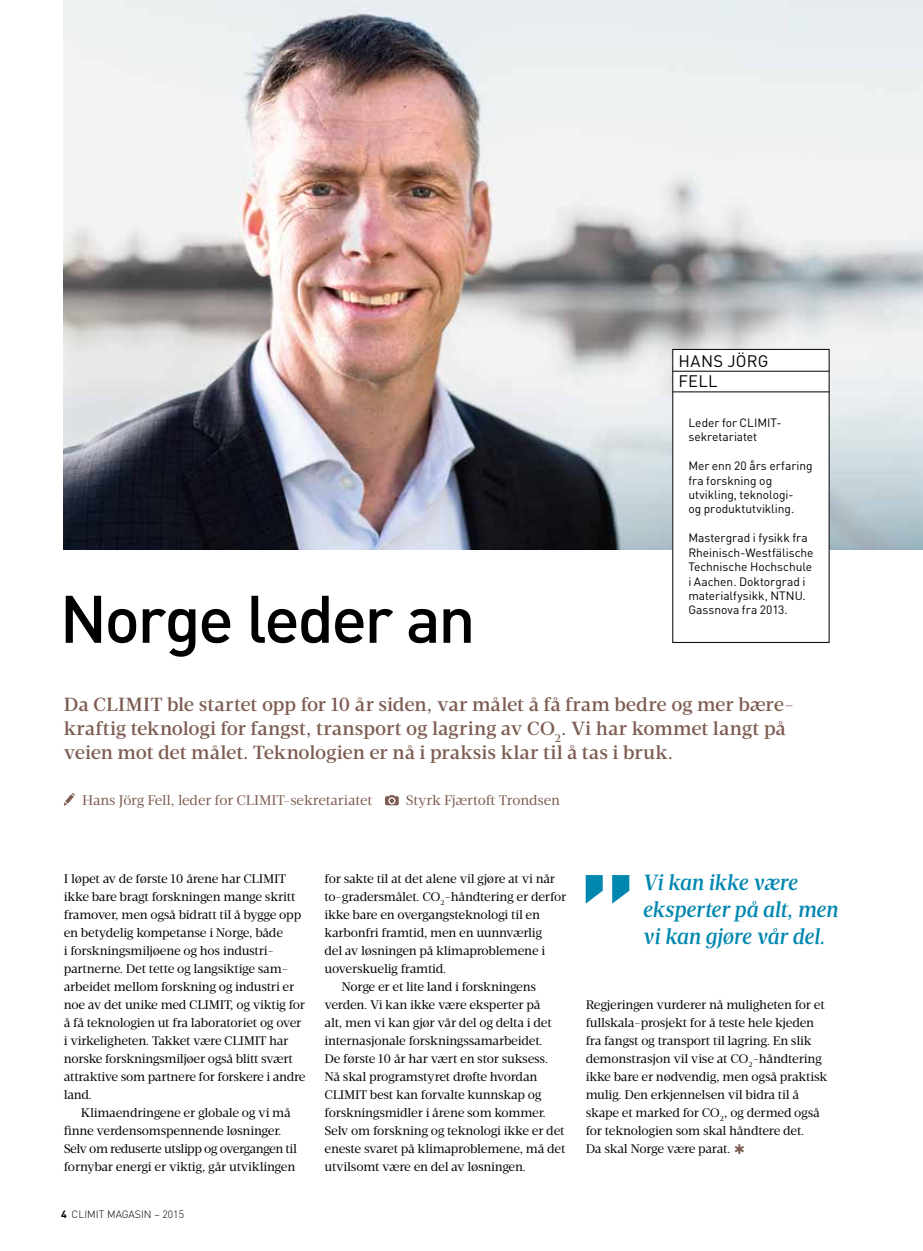
<style>
.page{position:relative;width:923px;height:1251px;background:#fff}
.page>*{position:absolute;margin:0;border:0;box-sizing:border-box;transform-origin:0 0}
.t1{font:500 66px "DINOT";letter-spacing:-.04em;color:#000}
.t2{font:italic 500 22.5px/27px "Velino Text";letter-spacing:-.015em;color:#0087af}
.t3{font:500 19.5px/24px "Velino Text";letter-spacing:-.005em;color:#7d5c51}
.t4{font:16.5px/20.7px "DIN";letter-spacing:.02em;color:#000}
.t5{font:14.25px "Velino Text";letter-spacing:-.01em;color:#7d5c51}
.t6{font:12.75px/18px "Velino Text";letter-spacing:-.02em;color:#000}
.t7{font:12px/14.4px "DINOT";letter-spacing:-.005em;color:#000}
.t8{font:300 10.5px "DIN";color:#000}
.s1{font-weight:700}
</style>
<div class="page">
<img style="left:64px;top:0;width:859px;height:549px">
<svg style="left:385px;top:795px;width:14px;height:10px"></svg>
<div style="left:673px;top:349px;width:156px;height:293px;background:#fff"></div>
<hr style="left:673px;top:371px;width:156px;height:1px;background:#000">
<hr style="left:673px;top:391px;width:156px;height:1px;background:#000">
<svg style="left:585px;top:875px;width:44px;height:28px"></svg>
<svg style="left:64px;top:793px;width:11px;height:12px"></svg>
<h1 class="t1" style="left:60px;top:576px;width:417px">Norge leder an</h1>
<p class="t4" style="left:678px;top:350px;width:92px">HANS JÖRG<br>FELL</p>
<p class="t7" style="left:688px;top:415px;width:95px">Leder for CLIMIT&shy;sekretariatet</p>
<p class="t7" style="left:688px;top:458px;width:126px">Mer enn 20 års erfaring fra forskning og utvikling, teknologi-<br>og produktutvikling.</p>
<p class="t7" style="left:688px;top:530px;width:127px">Mastergrad i fysikk fra<br>Rheinisch-Westfälische<br>Technische Hochschule i Aachen. Doktorgrad i materialfysikk, NTNU.<br>Gassnova fra 2013.</p>
<h3 class="t3" style="left:64px;top:692px;width:732px">Da CLIMIT ble startet opp for 10 år siden, var målet å få fram bedre og mer bære&shy;kraftig teknologi for fangst, transport og lagring av CO<sub>2</sub>. Vi har kommet langt på veien mot det målet. Teknologien er nå i praksis klar til å tas i bruk.</h3>
<p class="t5" style="left:82px;top:791px;width:292px">Hans Jörg Fell, leder for CLIMIT-sekretariatet</p>
<p class="t5" style="left:406px;top:791px;width:156px">Styrk Fjærtoft Trondsen</p>
<p class="t6" style="left:64px;top:869px;width:243px">I løpet av de første 10 årene har CLIMIT ikke bare bragt forskningen mange skritt framover, men også bidratt til å bygge opp en betydelig kompetanse i Norge, både<br>i forskningsmiljøene og hos industri&shy;partnerne. Det tette og langsiktige sam&shy;arbeidet mellom forskning og industri er noe av det unike med CLIMIT, og viktig for å få teknologien ut fra laboratoriet og over i virkeligheten. Takket være CLIMIT har norske forskningsmiljøer også blitt svært attraktive som partnere for forskere i andre land.</p>
<p class="t6" style="left:64px;top:1103px;width:234px;text-indent:17px">Klimaendringene er globale og vi må finne verdensomspennende løsninger.<br>Selv om reduserte utslipp og overgangen til fornybar energi er viktig, går utviklingen</p>
<p class="t8" style="left:61px;top:1207px;width:125px"><span class="s1">4</span> CLIMIT MAGASIN – 2015</p>
<p class="t6" style="left:324px;top:869px;width:232px">for sakte til at det alene vil gjøre at vi når</p>
<p class="t6" style="left:324px;top:887px;width:243px">to-gradersmålet. CO<sub>2</sub>-håndtering er derfor</p>
<p class="t6" style="left:324px;top:905px;width:217px">ikke bare en overgangsteknologi til en</p>
<p class="t6" style="left:324px;top:923px;width:219px">karbonfri framtid, men en uunnværlig</p>
<p class="t6" style="left:324px;top:941px;width:222px">del av løsningen på klimaproblemene i</p>
<p class="t6" style="left:324px;top:959px;width:123px">uoverskuelig framtid.</p>
<p class="t6" style="left:341px;top:977px;width:196px">Norge er et lite land i forskningens</p>
<p class="t6" style="left:324px;top:995px;width:217px">verden. Vi kan ikke være eksperter på</p>
<p class="t6" style="left:324px;top:1013px;width:229px">alt, men vi kan gjør vår del og delta i det</p>
<p class="t6" style="left:324px;top:1031px;width:220px">internasjonale forskningssamarbeidet.</p>
<p class="t6" style="left:324px;top:1049px;width:225px">De første 10 år har vært en stor suksess.</p>
<p class="t6" style="left:324px;top:1067px;width:214px">Nå skal programstyret drøfte hvordan</p>
<p class="t6" style="left:324px;top:1085px;width:218px">CLIMIT best kan forvalte kunnskap og</p>
<p class="t6" style="left:324px;top:1103px;width:223px">forskningsmidler i årene som kommer.</p>
<p class="t6" style="left:324px;top:1121px;width:242px">Selv om forskning og teknologi ikke er det</p>
<p class="t6" style="left:324px;top:1139px;width:242px">eneste svaret på klimaproblemene, må det</p>
<p class="t6" style="left:324px;top:1157px;width:203px">utvilsomt være en del av løsningen.</p>
<h2 class="t2" style="left:642px;top:869px;width:197px">Vi kan ikke være eksperter på alt, men vi kan gjøre vår del.</h2>
<p class="t6" style="left:585px;top:995px;width:243px">Regjeringen vurderer nå muligheten for et fullskala-prosjekt for å teste hele kjeden fra fangst og transport til lagring. En slik demonstrasjon vil vise at CO<sub>2</sub>-håndtering ikke bare er nødvendig, men også praktisk mulig. Den erkjennelsen vil bidra til å skape et marked for CO<sub>2</sub>, og dermed også for teknologien som skal håndtere det.<br>Da skal Norge være parat.</p>
</div>
